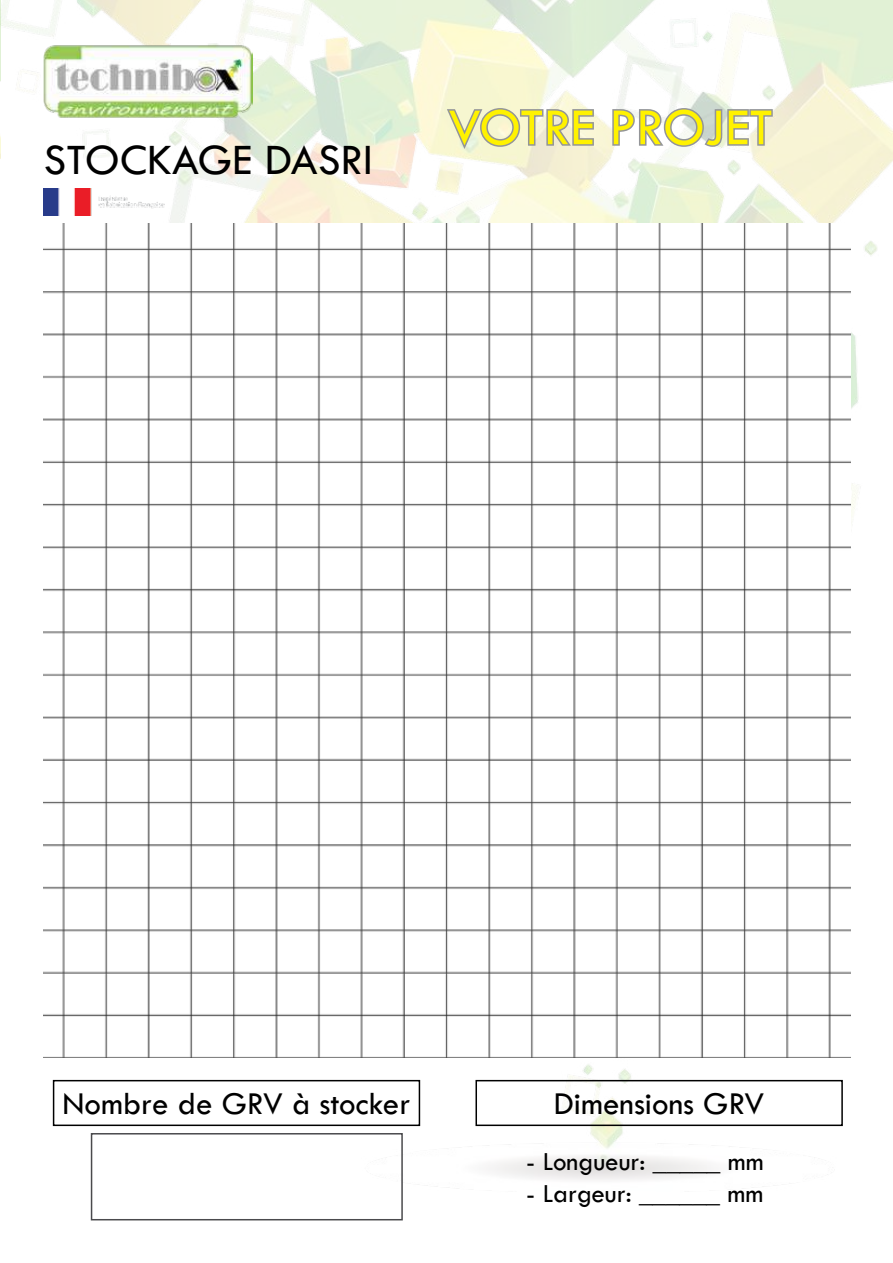
<style>
.page{position:relative;width:893px;height:1263px;background:#fff}
.page>*{position:absolute;margin:0;border:0;box-sizing:border-box;transform-origin:0 0}
.t1{font:54px "Tw Cen";color:#fff200}
.t2{font:45px "Tw Cen";color:#000}
.t3{font:33px "Tw Cen";color:#000}
.t4{font:27px "Tw Cen";color:#000}
</style>
<div class="page">
<img style="left:0;top:0;width:893px;height:1192px">
<img style="left:44px;top:223px;width:806px;height:835px">
<svg style="left:445px;top:107px;width:150px;height:42px"></svg>
<svg style="left:611px;top:107px;width:163px;height:41px"></svg>
<div style="left:53px;top:1080px;width:367px;height:46px;border:2px solid #000"></div>
<div style="left:475px;top:1080px;width:368px;height:46px;border:2px solid #000"></div>
<div style="left:91px;top:1133px;width:312px;height:87px;border:2px solid #4a4a4d"></div>
<img style="left:43px;top:43px;width:209px;height:75px">
<img style="left:44px;top:188px;width:125px;height:28px">
<h2 class="t2" style="left:44px;top:132px;width:330px">STOCKAGE DASRI</h2>
<h1 class="t1" style="left:448px;top:95px;width:326px">VOTRE PROJET</h1>
<p class="t3" style="left:63px;top:1084px;width:349px">Nombre de GRV à stocker</p>
<p class="t3" style="left:554px;top:1084px;width:212px">Dimensions GRV</p>
<p class="t4" style="left:526px;top:1145px;width:239px">- Longueur: _____ mm</p>
<p class="t4" style="left:526px;top:1177px;width:239px">- Largeur: ______ mm</p>
</div>
